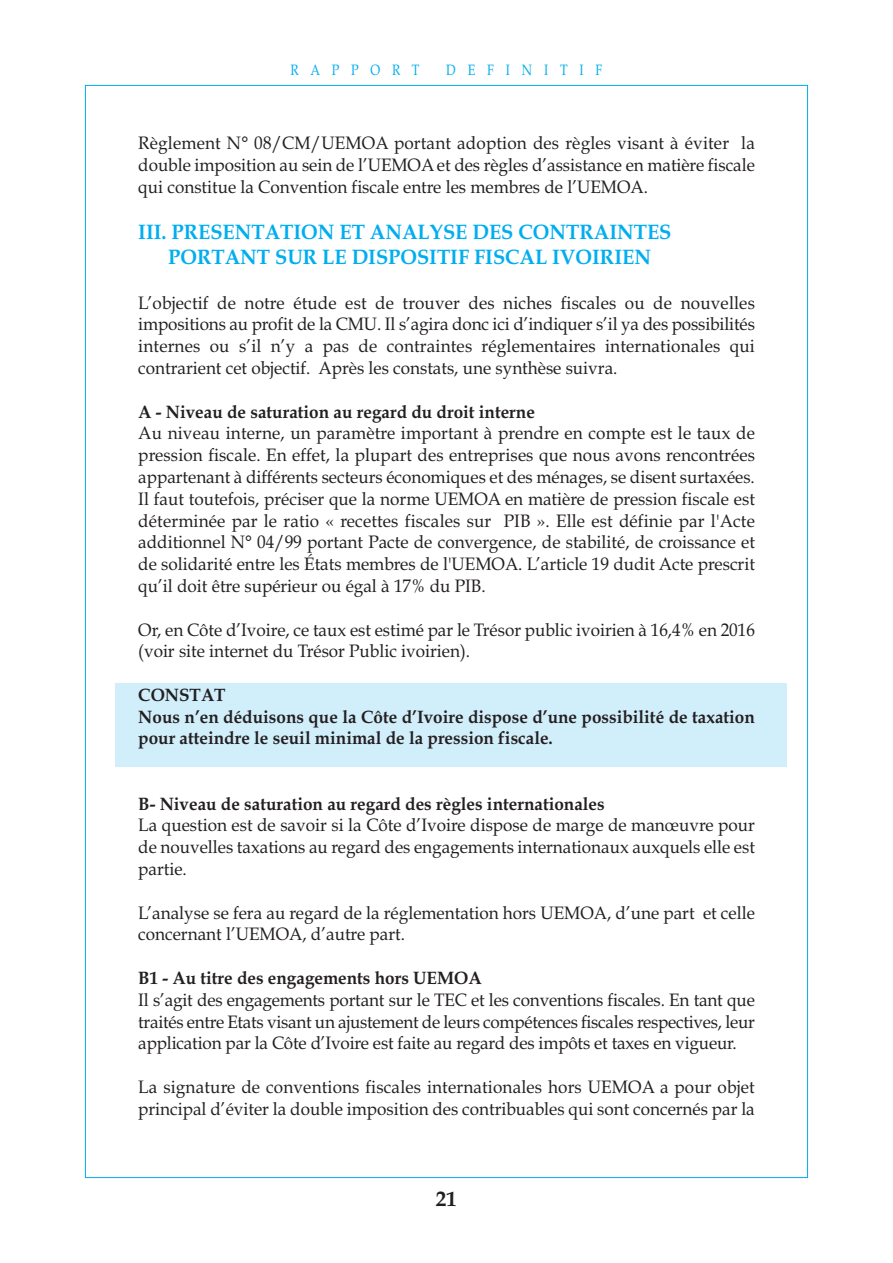
<style>
.page{position:relative;width:893px;height:1263px;background:#fff}
.page>*{position:absolute;margin:0;border:0;box-sizing:border-box;transform-origin:0 0}
.t1{font:700 21px/25.2px "Book Antiqua";color:#00aeef;text-align:center;scale:.95 1}
.t2{font:700 21px "Book Antiqua";color:#231f20}
.t3{font:18px/21.8px "Book Antiqua";color:#231f20;text-align:justify;scale:.95 1}
.t4{font:700 18px/21.6px "Book Antiqua";color:#231f20;scale:.95 1}
.t5{font:15px "Book Antiqua";letter-spacing:.95em;color:#00aeef;scale:.83 1}
</style>
<div class="page">
<div style="left:115px;top:683px;width:672px;height:83px;background:#d1eefb"></div>
<p class="t5" style="left:290px;top:61px;width:157px">RAPPORT</p>
<p class="t5" style="left:446px;top:61px;width:190px">DEFINITIF</p>
<p class="t3" style="left:138px;top:132px;width:650px">Règlement N° 08/CM/UEMOA portant adoption des règles visant à éviter la double imposition au sein de l’UEMOA et des règles d’assistance en matière fiscale qui constitue la Convention fiscale entre les membres de l’UEMOA.</p>
<p class="t1" style="left:138px;top:219px;width:563px">III. PRESENTATION ET ANALYSE DES CONTRAINTES<br>PORTANT SUR LE DISPOSITIF FISCAL IVOIRIEN</p>
<p class="t3" style="left:138px;top:291px;width:650px">L’objectif de notre étude est de trouver des niches fiscales ou de nouvelles impositions au profit de la CMU. Il s’agira donc ici d’indiquer s’il ya des possibilités internes ou s’il n’y a pas de contraintes réglementaires internationales qui contrarient cet objectif. Après les constats, une synthèse suivra.</p>
<p class="t4" style="left:138px;top:401px;width:419px">A - Niveau de saturation au regard du droit interne</p>
<p class="t3" style="left:138px;top:422px;width:650px">Au niveau interne, un paramètre important à prendre en compte est le taux de pression fiscale. En effet, la plupart des entreprises que nous avons rencontrées appartenant à différents secteurs économiques et des ménages, se disent surtaxées.<br>Il faut toutefois, préciser que la norme UEMOA en matière de pression fiscale est déterminée par le ratio « recettes fiscales sur PIB ». Elle est définie par l'Acte additionnel N° 04/99 portant Pacte de convergence, de stabilité, de croissance et de solidarité entre les États membres de l'UEMOA. L’article 19 dudit Acte prescrit qu’il doit être supérieur ou égal à 17% du PIB.</p>
<p class="t3" style="left:138px;top:618px;width:650px">Or, en Côte d’Ivoire, ce taux est estimé par le Trésor public ivoirien à 16,4% en 2016 (voir site internet du Trésor Public ivoirien).</p>
<p class="t4" style="left:138px;top:684px;width:650px">CONSTAT<br>Nous n’en déduisons que la Côte d’Ivoire dispose d’une possibilité de taxation pour atteindre le seuil minimal de la pression fiscale.</p>
<p class="t4" style="left:138px;top:793px;width:492px">B- Niveau de saturation au regard des règles internationales</p>
<p class="t3" style="left:138px;top:814px;width:650px">La question est de savoir si la Côte d’Ivoire dispose de marge de manœuvre pour de nouvelles taxations au regard des engagements internationaux auxquels elle est partie.</p>
<p class="t3" style="left:138px;top:901px;width:650px">L’analyse se fera au regard de la réglementation hors UEMOA, d’une part et celle concernant l’UEMOA, d’autre part.</p>
<p class="t4" style="left:138px;top:967px;width:363px">B1 - Au titre des engagements hors UEMOA</p>
<p class="t3" style="left:138px;top:989px;width:650px">Il s’agit des engagements portant sur le TEC et les conventions fiscales. En tant que traités entre Etats visant un ajustement de leurs compétences fiscales respectives, leur application par la Côte d’Ivoire est faite au regard des impôts et taxes en vigueur.</p>
<p class="t3" style="left:138px;top:1076px;width:650px">La signature de conventions fiscales internationales hors UEMOA a pour objet principal d’éviter la double imposition des contribuables qui sont concernés par la</p>
<p class="t2" style="left:436px;top:1186px;width:22px">21</p>
</div>
